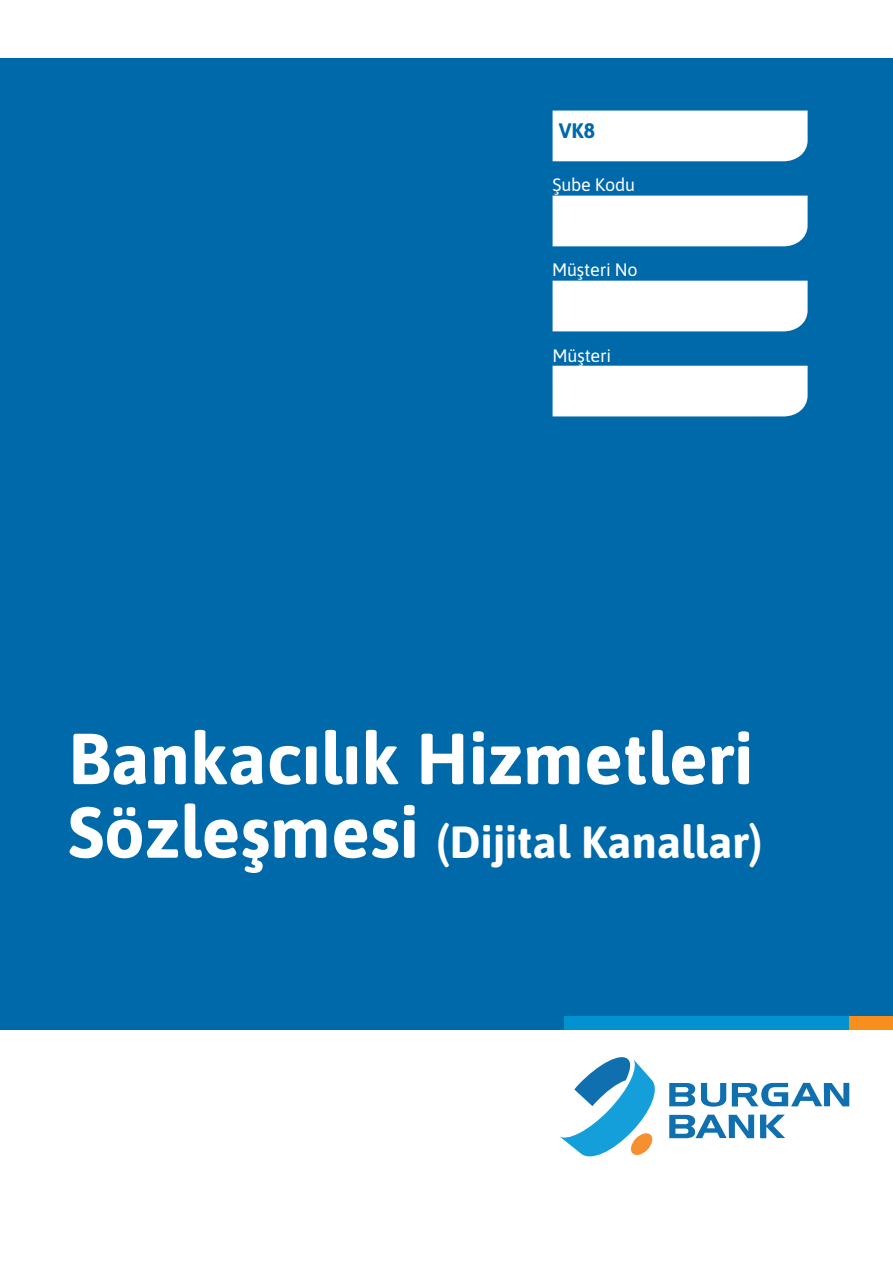
<style>
.page{position:relative;width:893px;height:1263px;background:#fff}
.page>*{position:absolute;margin:0;border:0;box-sizing:border-box;transform-origin:0 0}
.Paragraph_Style_1{font:700 72px "Asap";color:#fff}
.Paragraph_Style_1-2{font:700 45px "Asap";color:#fff}
.t1{font:700 21px "Asap";color:#0069aa}
.Paragraph_Style_2{font:18px "Asap";letter-spacing:-.01em;color:#fff}
.s1{font-size:72px}
</style>
<div class="page">
<div style="left:0;top:58px;width:893px;height:1129px;background:#0069aa"></div>
<div style="left:553px;top:111px;width:255px;height:50px;background:#fff"></div>
<div style="left:553px;top:196px;width:255px;height:50px;background:#fff"></div>
<div style="left:553px;top:281px;width:255px;height:50px;background:#fff"></div>
<div style="left:553px;top:366px;width:255px;height:50px;background:#fff"></div>
<div style="left:0;top:1030px;width:893px;height:199px;background:#fff"></div>
<div style="left:564px;top:1016px;width:289px;height:14px;background:#0093d0"></div>
<div style="left:849px;top:1016px;width:44px;height:14px;background:#f78f1e"></div>
<svg style="left:559px;top:1057px;width:96px;height:100px"></svg>
<svg style="left:669px;top:1083px;width:26px;height:24px"></svg>
<svg style="left:760px;top:1114px;width:25px;height:24px"></svg>
<svg style="left:669px;top:1115px;width:85px;height:24px"></svg>
<svg style="left:701px;top:1082px;width:148px;height:25px"></svg>
<p class="t1" style="left:559px;top:115px;width:38px">VK8</p>
<p class="Paragraph_Style_2" style="left:553px;top:172px;width:84px">Şube Kodu</p>
<p class="Paragraph_Style_2" style="left:552px;top:257px;width:87px">Müşteri No</p>
<p class="Paragraph_Style_2" style="left:553px;top:343px;width:60px">Müşteri</p>
<p class="Paragraph_Style_1" style="left:68px;top:708px;width:687px">Bankacılık Hizmetleri</p>
<p class="Paragraph_Style_1-2" style="left:68px;top:810px;width:696px"><span class="s1">Sözleşmesi</span> (Dijital Kanallar)</p>
</div>
